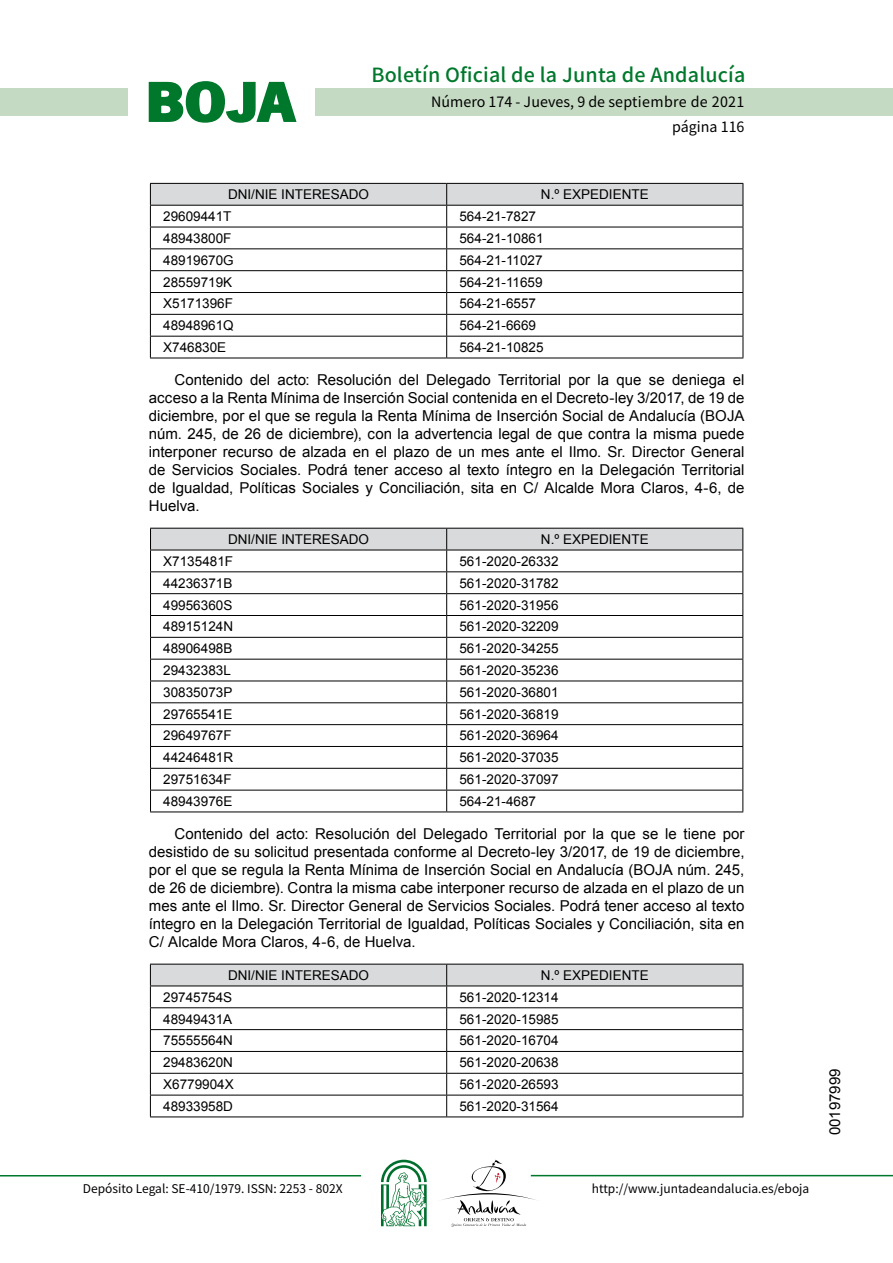
<style>
.page{position:relative;width:893px;height:1263px;background:#fff}
.page>*{position:absolute;margin:0;border:0;box-sizing:border-box;transform-origin:0 0}
.t1{font:700 57.75px "News Got T";color:#00782c;scale:1.14 1}
.t2{font:500 19.5px "Noto Sans HK";letter-spacing:.01em;color:#00782c}
.t3{font:15px/18px "Arial";color:#000;text-align:justify}
.t4{font:14.25px/24.5px "Noto Sans HK";color:#000;text-align:right}
.t5{font:13.5px "Arial";color:#000}
.t6{font:12px "Noto Sans HK";color:#000}
</style>
<div class="page">
<div style="left:315px;top:88px;width:577px;height:28px;background:#c5dac3"></div>
<div style="left:0;top:88px;width:128px;height:28px;background:#c5dac3"></div>
<hr style="left:0;top:1175px;width:361px;height:2px;background:#00782c">
<hr style="left:531px;top:1175px;width:361px;height:1px;background:#00782c">
<svg style="left:148px;top:81px;width:149px;height:42px"></svg>
<svg style="left:442px;top:1160px;width:100px;height:67px"></svg>
<svg style="left:381px;top:1160px;width:45px;height:66px"></svg>
<svg style="left:150px;top:183px;width:593px;height:175px"></svg>
<hr style="left:150px;top:358px;width:296px;height:1px;background:#000">
<hr style="left:446px;top:358px;width:297px;height:1px;background:#000">
<svg style="left:150px;top:528px;width:593px;height:284px"></svg>
<hr style="left:150px;top:812px;width:296px;height:1px;background:#000">
<hr style="left:446px;top:812px;width:297px;height:1px;background:#000">
<svg style="left:150px;top:964px;width:593px;height:153px"></svg>
<hr style="left:150px;top:1117px;width:296px;height:1px;background:#000">
<hr style="left:446px;top:1117px;width:297px;height:1px;background:#000">
<h1 class="t1" style="left:145px;top:68px;width:133px">BOJA</h1>
<h2 class="t2" style="left:371px;top:64px;width:375px">Boletín Oficial de la Junta de Andalucía</h2>
<p class="t4" style="left:431px;top:90px;width:315px">Número 174 - Jueves, 9 de septiembre de 2021 página 116</p>
<p class="t5" style="left:228px;top:186px;width:143px">DNI/NIE INTERESADO</p>
<p class="t5" style="left:541px;top:186px;width:109px">N.º EXPEDIENTE</p>
<p class="t5" style="left:163px;top:207px;width:70px">29609441T</p>
<p class="t5" style="left:459px;top:207px;width:78px">564-21-7827</p>
<p class="t5" style="left:163px;top:229px;width:70px">48943800F</p>
<p class="t5" style="left:459px;top:229px;width:86px">564-21-10861</p>
<p class="t5" style="left:163px;top:251px;width:72px">48919670G</p>
<p class="t5" style="left:459px;top:251px;width:85px">564-21-11027</p>
<p class="t5" style="left:163px;top:273px;width:71px">28559719K</p>
<p class="t5" style="left:459px;top:273px;width:85px">564-21-11659</p>
<p class="t5" style="left:163px;top:295px;width:71px">X5171396F</p>
<p class="t5" style="left:459px;top:295px;width:78px">564-21-6557</p>
<p class="t5" style="left:163px;top:317px;width:72px">48948961Q</p>
<p class="t5" style="left:459px;top:317px;width:78px">564-21-6669</p>
<p class="t5" style="left:163px;top:338px;width:65px">X746830E</p>
<p class="t5" style="left:459px;top:338px;width:86px">564-21-10825</p>
<p class="t3" style="left:149px;top:371px;width:597px;text-indent:26px">Contenido del acto: Resolución del Delegado Territorial por la que se deniega el acceso a la Renta Mínima de Inserción Social contenida en el Decreto-ley 3/2017, de 19 de diciembre, por el que se regula la Renta Mínima de Inserción Social de Andalucía (BOJA núm. 245, de 26 de diciembre), con la advertencia legal de que contra la misma puede interponer recurso de alzada en el plazo de un mes ante el Ilmo. Sr. Director General de Servicios Sociales. Podrá tener acceso al texto íntegro en la Delegación Territorial de Igualdad, Políticas Sociales y Conciliación, sita en C/ Alcalde Mora Claros, 4-6, de Huelva.</p>
<p class="t5" style="left:228px;top:530px;width:143px">DNI/NIE INTERESADO</p>
<p class="t5" style="left:541px;top:530px;width:109px">N.º EXPEDIENTE</p>
<p class="t5" style="left:163px;top:552px;width:71px">X7135481F</p>
<p class="t5" style="left:459px;top:552px;width:101px">561-2020-26332</p>
<p class="t5" style="left:163px;top:574px;width:71px">44236371B</p>
<p class="t5" style="left:459px;top:574px;width:101px">561-2020-31782</p>
<p class="t5" style="left:163px;top:596px;width:71px">49956360S</p>
<p class="t5" style="left:459px;top:596px;width:101px">561-2020-31956</p>
<p class="t5" style="left:163px;top:618px;width:71px">48915124N</p>
<p class="t5" style="left:459px;top:618px;width:101px">561-2020-32209</p>
<p class="t5" style="left:163px;top:640px;width:71px">48906498B</p>
<p class="t5" style="left:459px;top:640px;width:101px">561-2020-34255</p>
<p class="t5" style="left:163px;top:661px;width:69px">29432383L</p>
<p class="t5" style="left:459px;top:661px;width:101px">561-2020-35236</p>
<p class="t5" style="left:163px;top:683px;width:71px">30835073P</p>
<p class="t5" style="left:459px;top:683px;width:101px">561-2020-36801</p>
<p class="t5" style="left:163px;top:705px;width:71px">29765541E</p>
<p class="t5" style="left:459px;top:705px;width:101px">561-2020-36819</p>
<p class="t5" style="left:163px;top:727px;width:70px">29649767F</p>
<p class="t5" style="left:459px;top:727px;width:101px">561-2020-36964</p>
<p class="t5" style="left:163px;top:749px;width:71px">44246481R</p>
<p class="t5" style="left:459px;top:749px;width:101px">561-2020-37035</p>
<p class="t5" style="left:163px;top:771px;width:70px">29751634F</p>
<p class="t5" style="left:459px;top:771px;width:101px">561-2020-37097</p>
<p class="t5" style="left:163px;top:792px;width:71px">48943976E</p>
<p class="t5" style="left:459px;top:792px;width:78px">564-21-4687</p>
<p class="t3" style="left:149px;top:825px;width:597px;text-indent:26px">Contenido del acto: Resolución del Delegado Territorial por la que se le tiene por desistido de su solicitud presentada conforme al Decreto-ley 3/2017, de 19 de diciembre, por el que se regula la Renta Mínima de Inserción Social en Andalucía (BOJA núm. 245, de 26 de diciembre). Contra la misma cabe interponer recurso de alzada en el plazo de un mes ante el Ilmo. Sr. Director General de Servicios Sociales. Podrá tener acceso al texto íntegro en la Delegación Territorial de Igualdad, Políticas Sociales y Conciliación, sita en C/ Alcalde Mora Claros, 4-6, de Huelva.</p>
<p class="t5" style="left:228px;top:966px;width:143px">DNI/NIE INTERESADO</p>
<p class="t5" style="left:541px;top:966px;width:109px">N.º EXPEDIENTE</p>
<p class="t5" style="left:163px;top:988px;width:71px">29745754S</p>
<p class="t5" style="left:459px;top:988px;width:101px">561-2020-12314</p>
<p class="t5" style="left:163px;top:1010px;width:71px">48949431A</p>
<p class="t5" style="left:459px;top:1010px;width:101px">561-2020-15985</p>
<p class="t5" style="left:163px;top:1032px;width:71px">75555564N</p>
<p class="t5" style="left:459px;top:1032px;width:101px">561-2020-16704</p>
<p class="t5" style="left:163px;top:1054px;width:71px">29483620N</p>
<p class="t5" style="left:459px;top:1054px;width:101px">561-2020-20638</p>
<p class="t5" style="left:163px;top:1076px;width:72px">X6779904X</p>
<p class="t5" style="left:459px;top:1076px;width:101px">561-2020-26593</p>
<p class="t5" style="left:163px;top:1097px;width:71px">48933958D</p>
<p class="t5" style="left:459px;top:1097px;width:101px">561-2020-31564</p>
<p class="t6" style="left:83px;top:1181px;width:261px">Depósito Legal: SE-410/1979. ISSN: 2253 - 802X</p>
<p class="t6" style="left:592px;top:1181px;width:219px">http://www.juntadeandalucia.es/eboja</p>
<p class="t3" style="left:826px;top:1135px;width:68px;rotate:-90deg">00197999</p>
</div>
